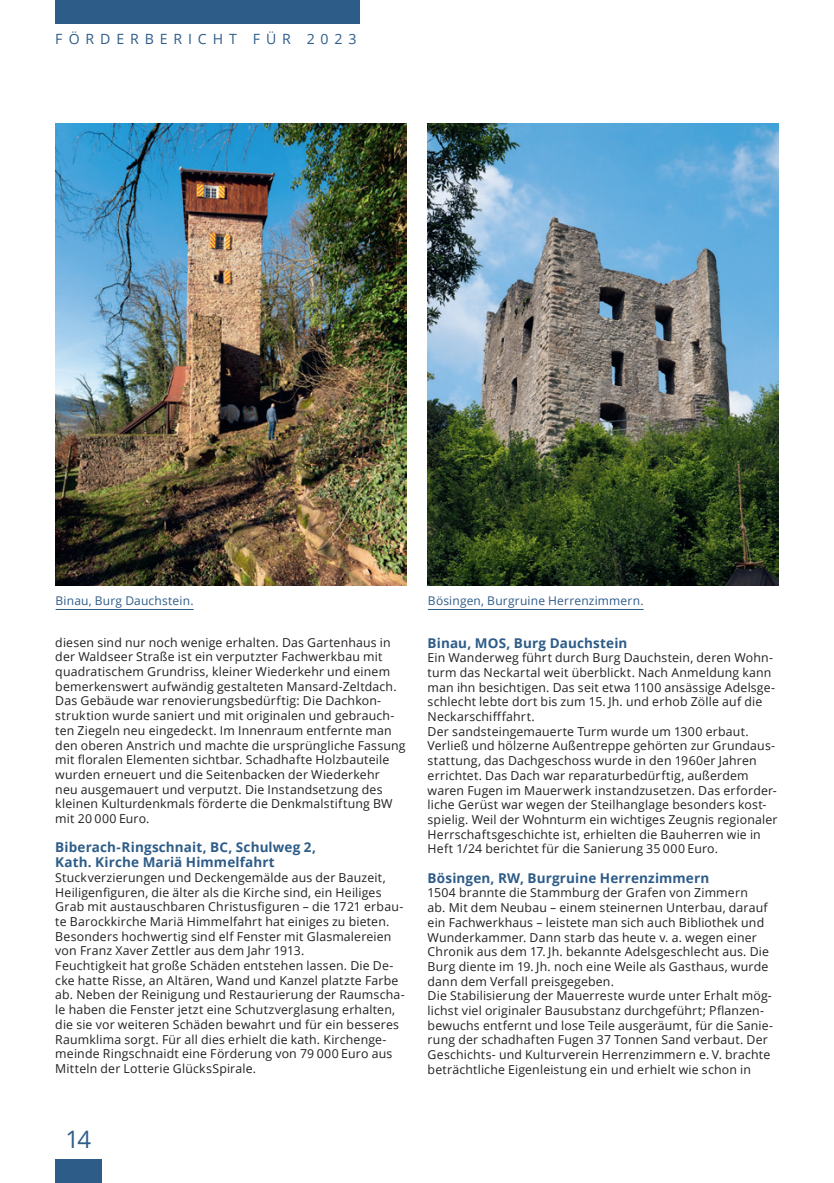
<style>
.page{position:relative;width:834px;height:1183px;background:#fff}
.page>*{position:absolute;margin:0;border:0;box-sizing:border-box;transform-origin:0 0}
.t1{font:24px "Open Sans";color:#2e5c88}
.t2{font:14.1px "Open Sans";letter-spacing:.425em;color:#2e5c88}
.t3{font:700 13.5px/14.7px "Open Sans";letter-spacing:.01em;color:#2e5c88}
.t4{font:12.3px/14.7px "Open Sans";letter-spacing:.015em;color:#231f20}
.t5{font:12px "Open Sans";letter-spacing:.015em;color:#2e5c88}
</style>
<div class="page">
<div style="left:55px;top:1159px;width:46px;height:23px;background:#2e5c88"></div>
<div style="left:55px;top:0;width:305px;height:23px;background:#2e5c88"></div>
<img style="left:55px;top:123px;width:351px;height:462px">
<img style="left:427px;top:123px;width:351px;height:462px">
<hr style="left:56px;top:609px;width:137px;height:1px;background:#2e5c88">
<hr style="left:428px;top:609px;width:215px;height:1px;background:#2e5c88">
<p class="t2" style="left:55px;top:29px;width:57px">FÖRDE</p>
<p class="t2" style="left:130px;top:29px;width:159px">RBE RICHT Für</p>
<p class="t2" style="left:306px;top:29px;width:51px">2023</p>
<p class="t5" style="left:56px;top:592px;width:139px">Binau, Burg Dauchstein.</p>
<p class="t5" style="left:428px;top:592px;width:217px">Bösingen, Burgruine Herrenzimmern.</p>
<p class="t4" style="left:55px;top:634px;width:352px">diesen sind nur noch wenige erhalten. Das Gartenhaus in der Waldseer Straße ist ein verputzter Fachwerkbau mit quadratischem Grundriss, kleiner Wiederkehr und einem bemerkenswert aufwändig gestalteten Mansard-Zeltdach.<br>Das Gebäude war renovierungsbedürftig: Die Dachkon&shy;struktion wurde saniert und mit originalen und gebrauch&shy;ten Ziegeln neu eingedeckt. Im Innenraum entfernte man den oberen Anstrich und machte die ursprüngliche Fassung mit floralen Elementen sichtbar. Schadhafte Holzbauteile wurden erneuert und die Seitenbacken der Wiederkehr<br>neu ausgemauert und verputzt. Die Instandsetzung des kleinen Kulturdenkmals förderte die Denkmalstiftung BW mit 20 000 Euro.</p>
<p class="t3" style="left:55px;top:839px;width:262px">Biberach-Ringschnait, BC, Schulweg 2,<br>Kath. Kirche Mariä Himmelfahrt</p>
<p class="t4" style="left:55px;top:869px;width:351px">Stuckverzierungen und Deckengemälde aus der Bauzeit, Heiligenfiguren, die älter als die Kirche sind, ein Heiliges Grab mit austauschbaren Christusfiguren – die 1721 erbau&shy;te Barockkirche Mariä Himmelfahrt hat einiges zu bieten.<br>Besonders hochwertig sind elf Fenster mit Glasmalereien von Franz Xaver Zettler aus dem Jahr 1913.<br>Feuchtigkeit hat große Schäden entstehen lassen. Die De&shy;cke hatte Risse, an Altären, Wand und Kanzel platzte Farbe ab. Neben der Reinigung und Restaurierung der Raumscha&shy;le haben die Fenster jetzt eine Schutzverglasung erhalten, die sie vor weiteren Schäden bewahrt und für ein besseres Raumklima sorgt. Für all dies erhielt die kath. Kirchenge&shy;meinde Ringschnaidt eine Förderung von 79 000 Euro aus Mitteln der Lotterie GlücksSpirale.</p>
<h1 class="t1" style="left:65px;top:1122px;width:27px">14</h1>
<p class="t3" style="left:427px;top:634px;width:201px">Binau, MOS, Burg Dauchstein</p>
<p class="t4" style="left:427px;top:650px;width:351px">Ein Wanderweg führt durch Burg Dauchstein, deren Wohn&shy;turm das Neckartal weit überblickt. Nach Anmeldung kann man ihn besichtigen. Das seit etwa 1100 ansässige Adelsge&shy;schlecht lebte dort bis zum 15. Jh. und erhob Zölle auf die Neckarschifffahrt.<br>Der sandsteingemauerte Turm wurde um 1300 erbaut.<br>Verließ und hölzerne Außentreppe gehörten zur Grundaus&shy;stattung, das Dachgeschoss wurde in den 1960er Jahren errichtet. Das Dach war reparaturbedürftig, außerdem waren Fugen im Mauerwerk instandzusetzen. Das erforder&shy;liche Gerüst war wegen der Steilhanglage besonders kost&shy;spielig. Weil der Wohnturm ein wichtiges Zeugnis regionaler Herrschaftsgeschichte ist, erhielten die Bauherren wie in Heft 1/24 berichtet für die Sanierung 35 000 Euro.</p>
<p class="t3" style="left:427px;top:869px;width:283px">Bösingen, RW, Burgruine Herrenzimmern</p>
<p class="t4" style="left:427px;top:885px;width:347px">1504 brannte die Stammburg der Grafen von Zimmern<br>ab. Mit dem Neubau – einem steinernen U nterbau, darauf ein Fachwerkhaus – leistete man sich auch Bibliothek und Wunderkammer. Dann starb das heute v. a. wegen einer Chronik aus dem 17. Jh. bekannte Adelsgeschlecht aus. Die Burg diente im 19. Jh. noch eine Weile als Gasthaus, wurde dann dem Verfall preisgegeben.<br>Die Stabilisierung der Mauerreste wurde unter Erhalt mög&shy;lichst viel originaler Bausubstanz durchgeführt; Pflanzen&shy;bewuchs entfernt und lose Teile ausgeräumt, für die Sanie&shy;rung der schadhaften Fugen 37 Tonnen Sand verbaut. Der Geschichts- und Kulturverein Herrenzimmern e. V. brachte beträchtliche Eigenleistung ein und erhielt wie schon in</p>
</div>
